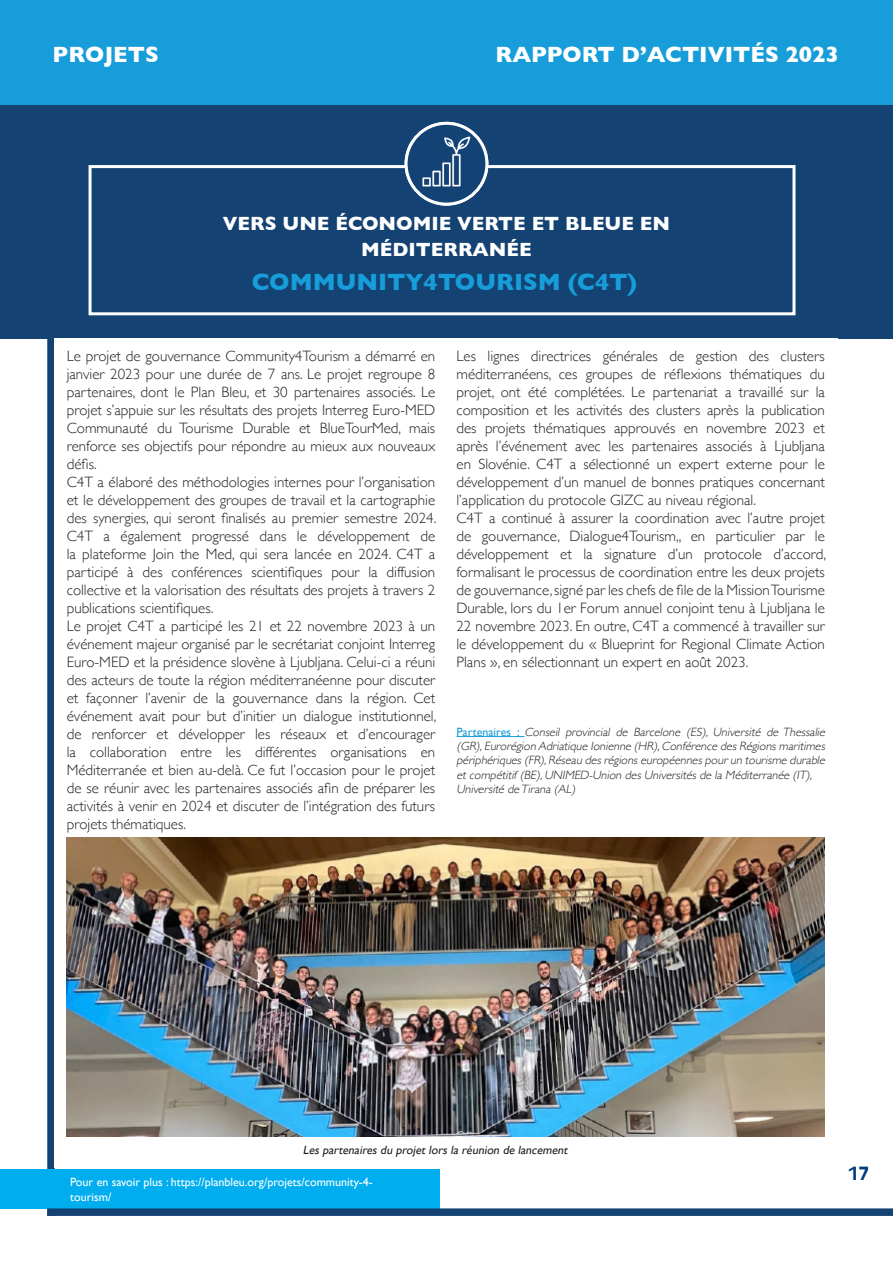
<style>
.page{position:relative;width:893px;height:1263px;background:#fff}
.page>*{position:absolute;margin:0;border:0;box-sizing:border-box;transform-origin:0 0}
.t1{font:700 24px "Gill Sans";color:#179dd9}
.t2{font:700 22.5px "Gill Sans";color:#fff}
.t3{font:700 19.5px/25.5px "Gill Sans";color:#fff;text-align:center}
.t4{font:700 18px "Antique Olive Std";color:#013d7d}
.t5{font:300 15px/18px "Gill Sans";color:#231f20;text-align:justify}
.t6{font:italic 300 12px/14.4px "Gill Sans";color:#231f20;text-align:justify}
.t7{font:12px/14.4px "Gill Sans";color:#fff}
.t8{font:italic 12px "Gill Sans";color:#231f20}
.s1{font-weight:400;font-style:normal;color:#1a9dd9}
</style>
<div class="page">
<div style="left:47px;top:0;width:8px;height:1216px;background:#134273"></div>
<div style="left:0;top:0;width:893px;height:338px;background:#134273"></div>
<div style="left:0;top:0;width:893px;height:105px;background:#179dd9"></div>
<div style="left:89px;top:165px;width:706px;height:150px;border:3px solid #fff"></div>
<div style="left:0;top:1169px;width:439px;height:40px;background:#00aeef"></div>
<div style="left:47px;top:1208px;width:846px;height:8px;background:#134273"></div>
<svg style="left:406px;top:123px;width:81px;height:81px"></svg>
<img style="left:420px;top:135px;width:53px;height:53px">
<div style="left:405px;top:122px;width:83px;height:84px;border:3px solid #fff;border-radius:50%"></div>
<div style="left:54px;top:338px;width:784px;height:829px;background:#fff"></div>
<hr style="left:456px;top:736px;width:68px;height:1px;background:#1a9dd9">
<img style="left:67px;top:837px;width:758px;height:300px">
<h2 class="t2" style="left:53px;top:37px;width:108px">PROJETS</h2>
<h2 class="t2" style="left:496px;top:37px;width:345px">RAPPORT D’ACTIVITÉS 2023</h2>
<p class="t3" style="left:223px;top:210px;width:449px">VERS UNE ÉCONOMIE VERTE ET BLEUE EN<br>MÉDITERRANÉE</p>
<p class="t1" style="left:252px;top:263px;width:387px">COMMUNITY4TOURISM (C4T)</p>
<p class="t5" style="left:67px;top:347px;width:370px">Le projet de gouvernance Community4Tourism a démarré en janvier 2023 pour une durée de 7 ans. Le projet regroupe 8 partenaires, dont le Plan Bleu, et 30 partenaires associés. Le projet s’appuie sur les résultats des projets Interreg Euro-MED Communauté du Tourisme Durable et BlueTourMed, mais renforce ses objectifs pour répondre au mieux aux nouveaux défis.</p>
<p class="t5" style="left:67px;top:473px;width:371px">C4T a élaboré des méthodologies internes pour l’organisation et le développement des groupes de travail et la cartographie des synergies, qui seront finalisés au premier semestre 2024.<br>C4T a également progressé dans le développement de la plateforme Join the Med, qui sera lancée en 2024. C4T a participé à des conférences scientifiques pour la diffusion collective et la valorisation des résultats des projets à travers 2 publications scientifiques.</p>
<p class="t5" style="left:67px;top:617px;width:371px">Le projet C4T a participé les 21 et 22 novembre 2023 à un événement majeur organisé par le secrétariat conjoint Interreg Euro-MED et la présidence slovène à Ljubljana. Celui-ci a réuni des acteurs de toute la région méditerranéenne pour discuter et façonner l’avenir de la gouvernance dans la région. Cet événement avait pour but d’initier un dialogue institutionnel, de renforcer et développer les réseaux et d’encourager la collaboration entre les différentes organisations en Méditerranée et bien au-delà. Ce fut l’occasion pour le projet de se réunir avec les partenaires associés afin de préparer les activités à venir en 2024 et discuter de l’intégration des futurs projets thématiques.</p>
<p class="t5" style="left:456px;top:347px;width:370px">Les lignes directrices générales de gestion des clusters méditerranéens, ces groupes de réflexions thématiques du projet, ont été complétées. Le partenariat a travaillé sur la composition et les activités des clusters après la publication des projets thématiques approuvés en novembre 2023 et après l’événement avec les partenaires associés à Ljubljana en Slovénie. C4T a sélectionné un expert externe pour le développement d’un manuel de bonnes pratiques concernant l’application du protocole GIZC au niveau régional.</p>
<p class="t5" style="left:456px;top:509px;width:371px">C4T a continué à assurer la coordination avec l’autre projet de gouvernance, Dialogue4Tourism,, en particulier par le développement et la signature d’un protocole d’accord, formalisant le processus de coordination entre les deux projets de gouvernance, signé par les chefs de file de la Mission Tourisme Durable, lors du 1er Forum annuel conjoint tenu à Ljubljana le 22 novembre 2023. En outre, C4T a commencé à travailler sur le développement du « Blueprint for Regional Climate Action Plans », en sélectionnant un expert en août 2023.</p>
<p class="t6" style="left:456px;top:724px;width:373px"><span class="s1">P a rt e n a i re s :</span> Conseil provincial de Barcelone (ES), Université de Thessalie (GR),Eurorégion AdriatiqueIonienne(HR),ConférencedesRégionsmaritimes périphériques(FR),Réseau desrégionseuropéennespourun tourismedurable etcompétitif (BE),UNIMED-Union desUniversitésdelaMéditerranée(IT),</p>
<p class="t6" style="left:456px;top:781px;width:124px">UniversitédeTirana(AL)</p>
<p class="t8" style="left:303px;top:1143px;width:269px">Les partenaires du projet lors la réunion de lancement</p>
<p class="t7" style="left:70px;top:1175px;width:304px">Pour en savoir plus : https://planbleu.org/projets/community-4- tourism/</p>
<p class="t4" style="left:849px;top:1162px;width:22px">17</p>
</div>
